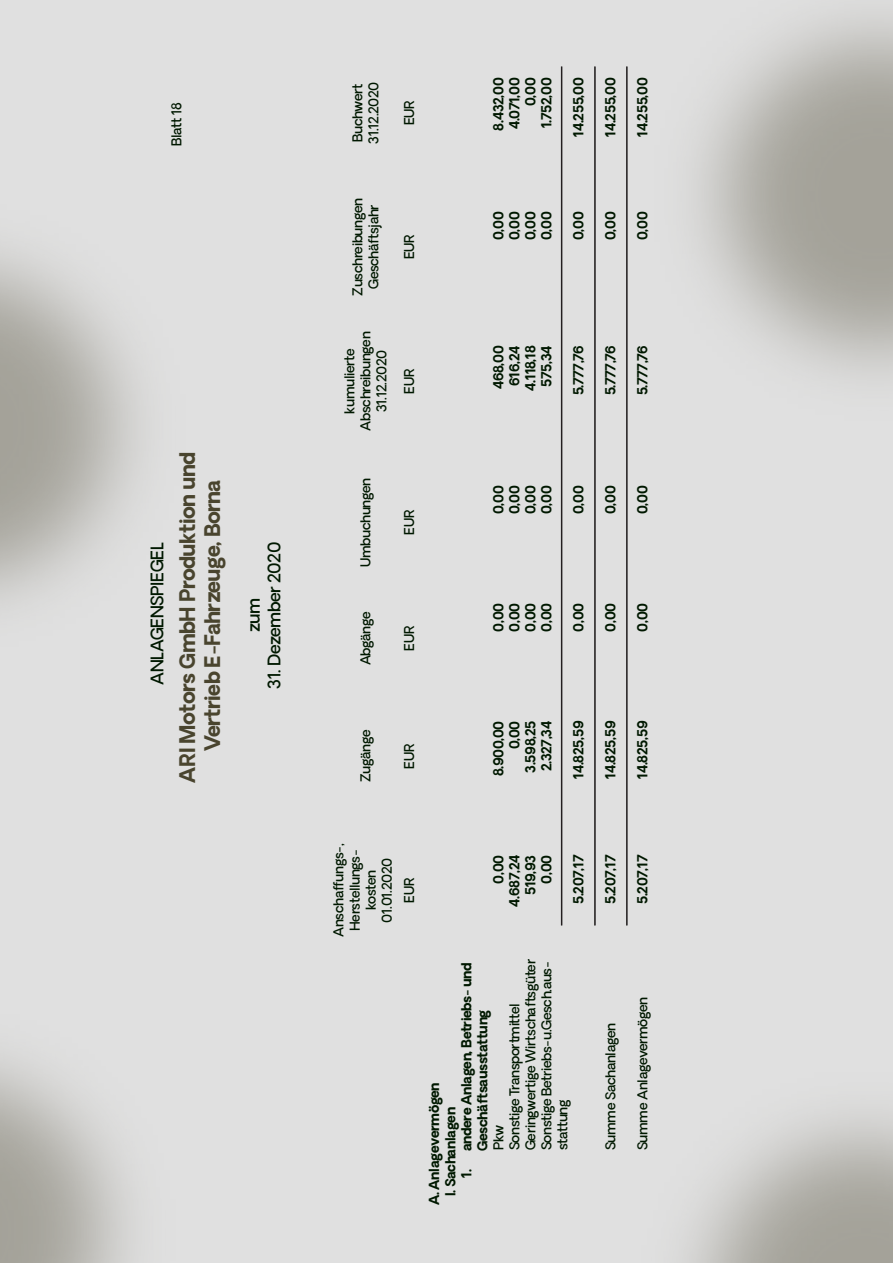
<style>
.page{position:relative;width:893px;height:1263px;background:#e0e0e0}
.page>*{position:absolute;margin:0;border:0;box-sizing:border-box;transform-origin:0 0}
.t1{font:700 20.7px/24.8px "Oakes Grotesk";letter-spacing:-.025em;color:#49442e;text-align:center}
.t2{font:500 16.95px "Oakes Grotesk";letter-spacing:-.025em;color:#001800}
.t3{font:700 13.35px/16px "Oakes Grotesk";letter-spacing:-.025em;color:#001800;text-align:right}
.t4{font:500 13.35px/16px "Oakes Grotesk";letter-spacing:-.025em;color:#001800;text-align:center}
</style>
<div class="page">
<hr style="left:561px;top:66px;width:1px;height:859px;background:#231f20">
<hr style="left:594px;top:66px;width:2px;height:859px;background:#231f20">
<hr style="left:626px;top:66px;width:2px;height:859px;background:#231f20">
<p class="t4" style="left:169px;top:146px;width:46px;rotate:-90deg">Blatt 18</p>
<p class="t2" style="left:146px;top:685px;width:144px;rotate:-90deg">ANLAGENSPIEGEL</p>
<h1 class="t1" style="left:176px;top:782px;width:332px;rotate:-90deg">ARI Motors GmbH Produktion und<br>Vertrieb E-Fahrzeuge, Borna</h1>
<p class="t2" style="left:263px;top:689px;width:149px;rotate:-90deg">31. Dezember 2020</p>
<p class="t2" style="left:243px;top:632px;width:36px;rotate:-90deg">zum</p>
<p class="t4" style="left:350px;top:144px;width:64px;text-align:left;rotate:-90deg">Buchwert<br>31.12.2020</p>
<p class="t4" style="left:402px;top:125px;width:27px;rotate:-90deg">EUR</p>
<p class="t4" style="left:350px;top:296px;width:99px;rotate:-90deg">Zuschreibungen<br>Geschäftsjahr</p>
<p class="t4" style="left:342px;top:431px;width:101px;rotate:-90deg">kumulierte<br>Abschreibungen<br>31.12.2020</p>
<p class="t4" style="left:402px;top:259px;width:27px;rotate:-90deg">EUR</p>
<p class="t4" style="left:402px;top:393px;width:27px;rotate:-90deg">EUR</p>
<p class="t4" style="left:358px;top:567px;width:91px;rotate:-90deg">Umbuchungen</p>
<p class="t4" style="left:358px;top:665px;width:56px;rotate:-90deg">Abgänge</p>
<p class="t4" style="left:402px;top:535px;width:27px;rotate:-90deg">EUR</p>
<p class="t4" style="left:402px;top:651px;width:27px;rotate:-90deg">EUR</p>
<p class="t4" style="left:358px;top:782px;width:54px;rotate:-90deg">Zugänge</p>
<p class="t4" style="left:402px;top:769px;width:27px;rotate:-90deg">EUR</p>
<p class="t3" style="left:491px;top:131px;width:55px;rotate:-90deg">8.432,00<br>4.071,00<br>0,00<br>1.752,00</p>
<p class="t3" style="left:571px;top:137px;width:61px;rotate:-90deg">14.255,00</p>
<p class="t3" style="left:603px;top:137px;width:61px;rotate:-90deg">14.255,00</p>
<p class="t3" style="left:635px;top:137px;width:61px;rotate:-90deg">14.255,00</p>
<p class="t3" style="left:491px;top:240px;width:30px;text-align:justify;rotate:-90deg">0,00<br>0,00<br>0,00<br>0,00</p>
<p class="t3" style="left:571px;top:240px;width:30px;rotate:-90deg">0,00</p>
<p class="t3" style="left:603px;top:240px;width:30px;rotate:-90deg">0,00</p>
<p class="t3" style="left:635px;top:240px;width:30px;rotate:-90deg">0,00</p>
<p class="t3" style="left:491px;top:391px;width:47px;text-align:center;rotate:-90deg">468,00<br>616,24<br>4.118,18<br>575,34</p>
<p class="t3" style="left:571px;top:395px;width:51px;rotate:-90deg">5.777,76</p>
<p class="t3" style="left:603px;top:395px;width:51px;rotate:-90deg">5.777,76</p>
<p class="t3" style="left:635px;top:395px;width:51px;rotate:-90deg">5.777,76</p>
<p class="t3" style="left:491px;top:514px;width:30px;text-align:justify;rotate:-90deg">0,00<br>0,00<br>0,00<br>0,00</p>
<p class="t3" style="left:571px;top:514px;width:30px;rotate:-90deg">0,00</p>
<p class="t3" style="left:603px;top:514px;width:30px;rotate:-90deg">0,00</p>
<p class="t3" style="left:635px;top:514px;width:30px;rotate:-90deg">0,00</p>
<p class="t3" style="left:491px;top:632px;width:30px;text-align:justify;rotate:-90deg">0,00<br>0,00<br>0,00<br>0,00</p>
<p class="t3" style="left:571px;top:632px;width:30px;rotate:-90deg">0,00</p>
<p class="t3" style="left:603px;top:632px;width:30px;rotate:-90deg">0,00</p>
<p class="t3" style="left:635px;top:632px;width:30px;rotate:-90deg">0,00</p>
<p class="t3" style="left:491px;top:776px;width:57px;rotate:-90deg">8.900,00<br>0,00<br>3.598,25<br>2.327,34</p>
<p class="t3" style="left:571px;top:779px;width:59px;rotate:-90deg">14.825,59</p>
<p class="t3" style="left:603px;top:779px;width:59px;rotate:-90deg">14.825,59</p>
<p class="t3" style="left:635px;top:779px;width:59px;rotate:-90deg">14.825,59</p>
<p class="t4" style="left:331px;top:937px;width:95px;rotate:-90deg">Anschaffungs-,<br>Herstellungs&shy;kosten<br>01.01.2020</p>
<p class="t4" style="left:402px;top:903px;width:27px;rotate:-90deg">EUR</p>
<p class="t3" style="left:491px;top:906px;width:53px;rotate:-90deg">0,00<br>4.687,24<br>519,93<br>0,00</p>
<p class="t3" style="left:571px;top:904px;width:51px;rotate:-90deg">5.207,17</p>
<p class="t3" style="left:603px;top:904px;width:51px;rotate:-90deg">5.207,17</p>
<p class="t3" style="left:635px;top:904px;width:51px;rotate:-90deg">5.207,17</p>
<p class="t3" style="left:459px;top:1151px;width:190px;text-align:left;text-indent:-27px;rotate:-90deg">1. andere Anlagen, Betriebs- und<br>Geschäftsausstattung</p>
<p class="t4" style="left:491px;top:1150px;width:193px;text-align:left;rotate:-90deg">Pkw<br>Sonstige Transportmittel<br>Geringwertige Wirtschaftsgüter<br>Sonstige Betriebs-u.Gesch.aus&shy;stattung</p>
<p class="t3" style="left:427px;top:1196px;width:116px;text-align:left;text-indent:-9px;rotate:-90deg">A. Anlagevermögen<br>I. Sachanlagen</p>
<p class="t4" style="left:603px;top:1150px;width:129px;rotate:-90deg">Summe Sachanlagen</p>
<p class="t4" style="left:635px;top:1150px;width:155px;rotate:-90deg">Summe Anlagevermögen</p>
</div>
